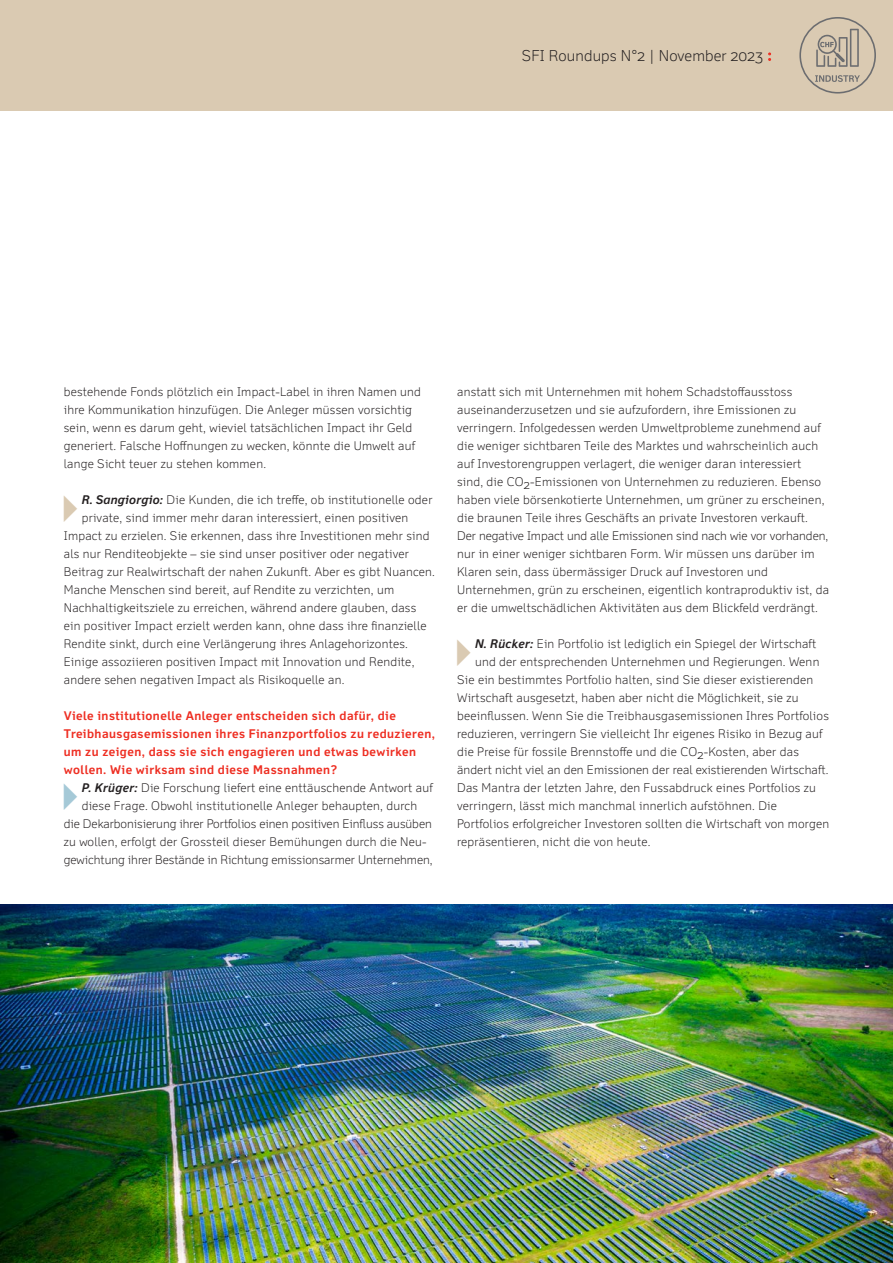
<style>
.page{position:relative;width:893px;height:1263px;background:#fff}
.page>*{position:absolute;margin:0;border:0;box-sizing:border-box;transform-origin:0 0}
.t1{font:300 15px "Felbridge Pro";letter-spacing:.01em;color:#231f20}
.Copy{font:300 12px/18px "Felbridge Pro";letter-spacing:.02em;color:#231f20}
.Subtitle_ohne_absatz{font:700 12px/18px "Felbridge Pro";letter-spacing:.04em;color:#ee2e22}
.Copy-2{font:300 12px "Felbridge Pro";color:#231f20}
.s1{font-family:"New Baskerville Std";font-weight:400;font-size:16.5px;color:#ee2e22}
.s2{font-weight:700;font-style:italic}
</style>
<div class="page">
<div style="left:0;top:0;width:893px;height:111px;background:#dacab2"></div>
<svg style="left:799px;top:17px;width:77px;height:77px"></svg>
<img style="left:0;top:904px;width:893px;height:359px">
<p class="t1" style="left:522px;top:47px;width:251px">SFI Roundups N°2 | November 2023 <span class="s1">:</span></p>
<p class="Copy" style="left:64px;top:382px;width:359px">bestehende Fonds plötzlich ein Impact-Label in ihren Namen und ihre Kommunikation hinzufügen. Die Anleger müssen vorsichtig sein, wenn es darum geht, wieviel tatsächlichen Impact ihr Geld generiert. Falsche Hoffnungen zu wecken, könnte die Umwelt auf lange Sicht teuer zu stehen kommen.</p>
<p class="Copy" style="left:82px;top:490px;width:352px"><span class="s2">R. Sangiorgio:</span> Die Kunden, die ich treffe, ob institutionelle oder</p>
<p class="Copy" style="left:82px;top:508px;width:328px">private, sind immer mehr daran interessiert, einen positiven</p>
<p class="Copy" style="left:64px;top:526px;width:367px">Impact zu erzielen. Sie erkennen, dass ihre Investitionen mehr sind</p>
<p class="Copy" style="left:64px;top:544px;width:347px">als nur Renditeobjekte – sie sind unser positiver oder negativer</p>
<p class="Copy" style="left:64px;top:562px;width:373px">Beitrag zur Realwirtschaft der nahen Zukunft. Aber es gibt Nuancen.</p>
<p class="Copy" style="left:64px;top:580px;width:332px">Manche Menschen sind bereit, auf Rendite zu verzichten, um</p>
<p class="Copy" style="left:64px;top:598px;width:354px">Nachhaltigkeitsziele zu erreichen, während andere glauben, dass</p>
<p class="Copy" style="left:64px;top:616px;width:364px">ein positiver Impact erzielt werden kann, ohne dass ihre finanzielle</p>
<p class="Copy" style="left:64px;top:634px;width:346px">Rendite sinkt, durch eine Verlängerung ihres Anlagehorizontes.</p>
<p class="Copy" style="left:64px;top:652px;width:352px">Einige assoziieren positiven Impact mit Innovation und Rendite,</p>
<p class="Copy" style="left:64px;top:670px;width:282px">andere sehen negativen Impact als Risikoquelle an.</p>
<p class="Subtitle_ohne_absatz" style="left:64px;top:706px;width:373px">Viele institutionelle Anleger entscheiden sich dafür, die Treibhausgasemissionen ihres Finanzportfolios zu reduzieren, um zu zeigen, dass sie sich engagieren und etwas bewirken wollen. Wie wirksam sind diese Massnahmen?</p>
<p class="Copy" style="left:82px;top:778px;width:352px"><span class="s2">P. Krüger:</span> Die Forschung liefert eine enttäuschende Antwort auf</p>
<p class="Copy" style="left:82px;top:796px;width:337px">diese Frage. Obwohl institutionelle Anleger behaupten, durch</p>
<p class="Copy-2" style="left:64px;top:816px;width:370px">die Dekarbonisierung ihrer Portfolios einen positiven Einfluss ausüben</p>
<p class="Copy" style="left:64px;top:832px;width:363px">zu wollen, erfolgt der Grossteil dieser Bemühungen durch die Neu-</p>
<p class="Copy-2" style="left:64px;top:852px;width:370px">gewichtung ihrer Bestände in Richtung emissionsarmer Unternehmen,</p>
<p class="Copy" style="left:457px;top:382px;width:373px">anstatt sich mit Unternehmen mit hohem Schadstoffausstoss auseinanderzusetzen und sie aufzufordern, ihre Emissionen zu verringern. Infolgedessen werden Umweltprobleme zunehmend auf die weniger sichtbaren Teile des Marktes und wahrscheinlich auch auf Investorengruppen verlagert, die weniger daran interessiert sind, die CO2-Emissionen von Unternehmen zu reduzieren. Ebenso haben viele börsenkotierte Unternehmen, um grüner zu erscheinen, die braunen Teile ihres Geschäfts an private Investoren verkauft.<br>Der negative Impact und alle Emissionen sind nach wie vor vorhanden, nur in einer weniger sichtbaren Form. Wir müssen uns darüber im Klaren sein, dass übermässiger Druck auf Investoren und Unternehmen, grün zu erscheinen, eigentlich kontraproduktiv ist, da er die umweltschädlichen Aktivitäten aus dem Blickfeld verdrängt.</p>
<p class="Copy" style="left:475px;top:634px;width:343px"><span class="s2">N. Rücker:</span> Ein Portfolio ist lediglich ein Spiegel der Wirtschaft</p>
<p class="Copy" style="left:475px;top:652px;width:346px">und der entsprechenden Unternehmen und Regierungen. Wenn</p>
<p class="Copy" style="left:457px;top:670px;width:358px">Sie ein bestimmtes Portfolio halten, sind Sie dieser existierenden</p>
<p class="Copy" style="left:457px;top:688px;width:343px">Wirtschaft ausgesetzt, haben aber nicht die Möglichkeit, sie zu</p>
<p class="Copy" style="left:457px;top:706px;width:373px">beeinflussen. Wenn Sie die Treibhausgasemissionen Ihres Portfolios</p>
<p class="Copy" style="left:457px;top:724px;width:367px">reduzieren, verringern Sie vielleicht Ihr eigenes Risiko in Bezug auf</p>
<p class="Copy" style="left:457px;top:742px;width:343px">die Preise für fossile Brennstoffe und die CO2-Kosten, aber das</p>
<p class="Copy" style="left:457px;top:760px;width:373px">ändert nicht viel an den Emissionen der real existierenden Wirtschaft.</p>
<p class="Copy" style="left:457px;top:778px;width:360px">Das Mantra der letzten Jahre, den Fussabdruck eines Portfolios zu</p>
<p class="Copy" style="left:457px;top:796px;width:321px">verringern, lässt mich manchmal innerlich aufstöhnen. Die</p>
<p class="Copy" style="left:457px;top:814px;width:374px">Portfolios erfolgreicher Investoren sollten die Wirtschaft von morgen</p>
<p class="Copy" style="left:457px;top:832px;width:195px">repräsentieren, nicht die von heute.</p>
</div>
